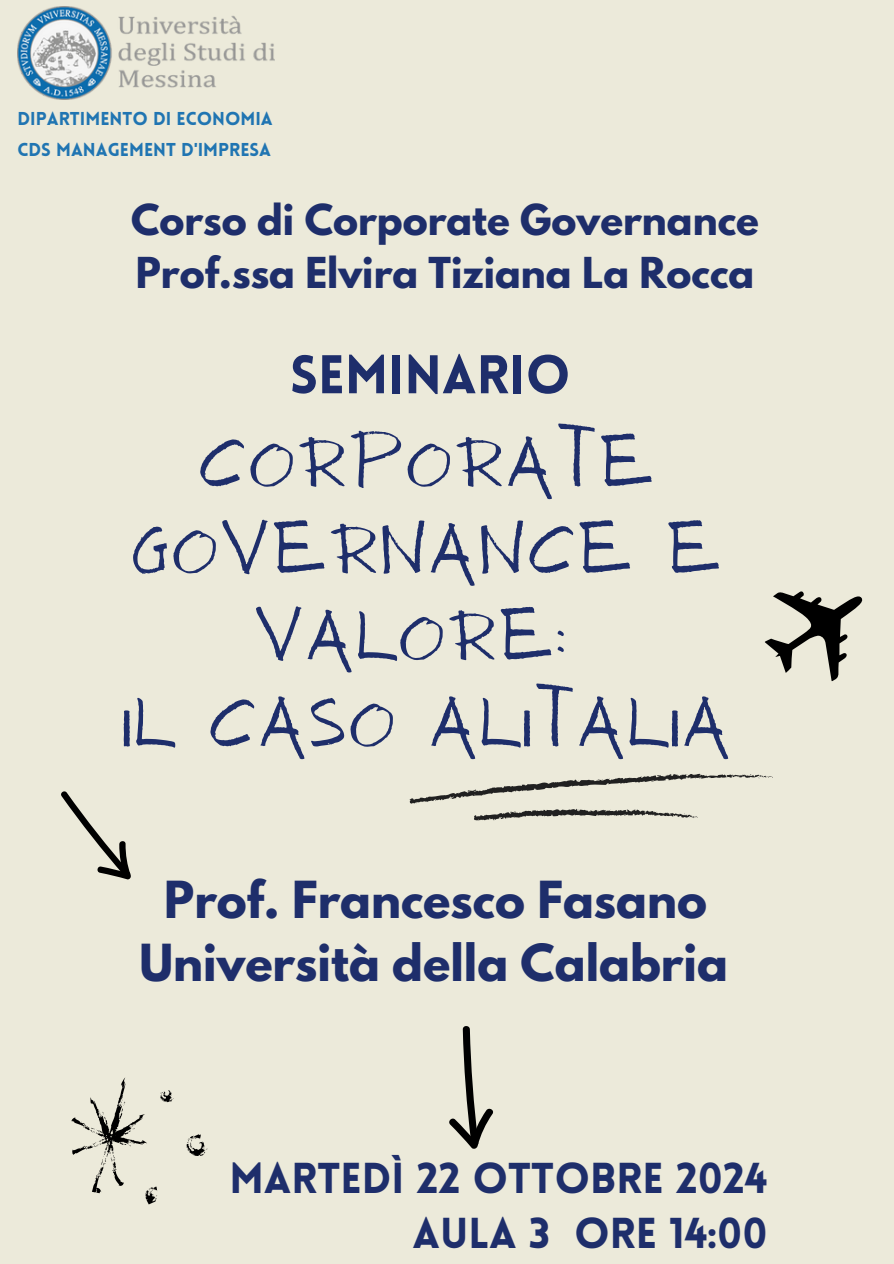
<style>
.page{position:relative;width:894px;height:1264px;background:#fff}
.page>*{position:absolute;margin:0;border:0;box-sizing:border-box;transform-origin:0 0}
.t1{font:106.65px/86.7px "NF ANTIO Regular";color:#1e2e6b;text-align:center}
.t2{font:900 53.25px "Lovelo";color:#1e2e6b}
.t3{font:700 45.3px "League Spartan";color:#1e2e6b}
.t4{font:900 42.3px/55.2px "Lovelo";color:#1e2e6b;text-align:right}
.t5{font:700 37.8px "League Spartan";color:#1e2e6b}
.t6{font:900 18.3px "Lovelo";color:#2075b2}
</style>
<div class="page">
<div style="left:0;top:0;width:893px;height:1263px;background:#eceada"></div>
<svg style="left:449px;top:1026px;width:44px;height:123px"></svg>
<svg style="left:61px;top:791px;width:70px;height:89px"></svg>
<svg style="left:409px;top:773px;width:364px;height:48px"></svg>
<svg style="left:71px;top:1077px;width:136px;height:127px"></svg>
<svg style="left:765px;top:591px;width:98px;height:90px"></svg>
<img style="left:17px;top:6px;width:257px;height:94px">
<h1 class="t6" style="left:17px;top:111px;width:257px">DIPARTIMENTO DI ECONOMIA</h1>
<p class="t6" style="left:17px;top:142px;width:255px">CDS MANAGEMENT D'IMPRESA</p>
<h2 class="t5" style="left:131px;top:201px;width:629px">Corso di Corporate Governance</h2>
<p class="t5" style="left:136px;top:254px;width:620px">Prof.ssa Elvira Tiziana La Rocca</p>
<p class="t2" style="left:290px;top:353px;width:282px">SEMINARIO</p>
<p class="t1" style="left:120px;top:408px;width:612px">CORPORATE<br>GOVERNANCE E<br>VALORE:<br>IL CASO ALITALIA</p>
<p class="t3" style="left:164px;top:877px;width:544px">Prof. Francesco Fasano</p>
<p class="t3" style="left:139px;top:940px;width:590px">Università della Calabria</p>
<p class="t4" style="left:229px;top:1154px;width:539px">MARTEDÌ 22 OTTOBRE 2024<br>AULA 3 ORE 14:00</p>
</div>
